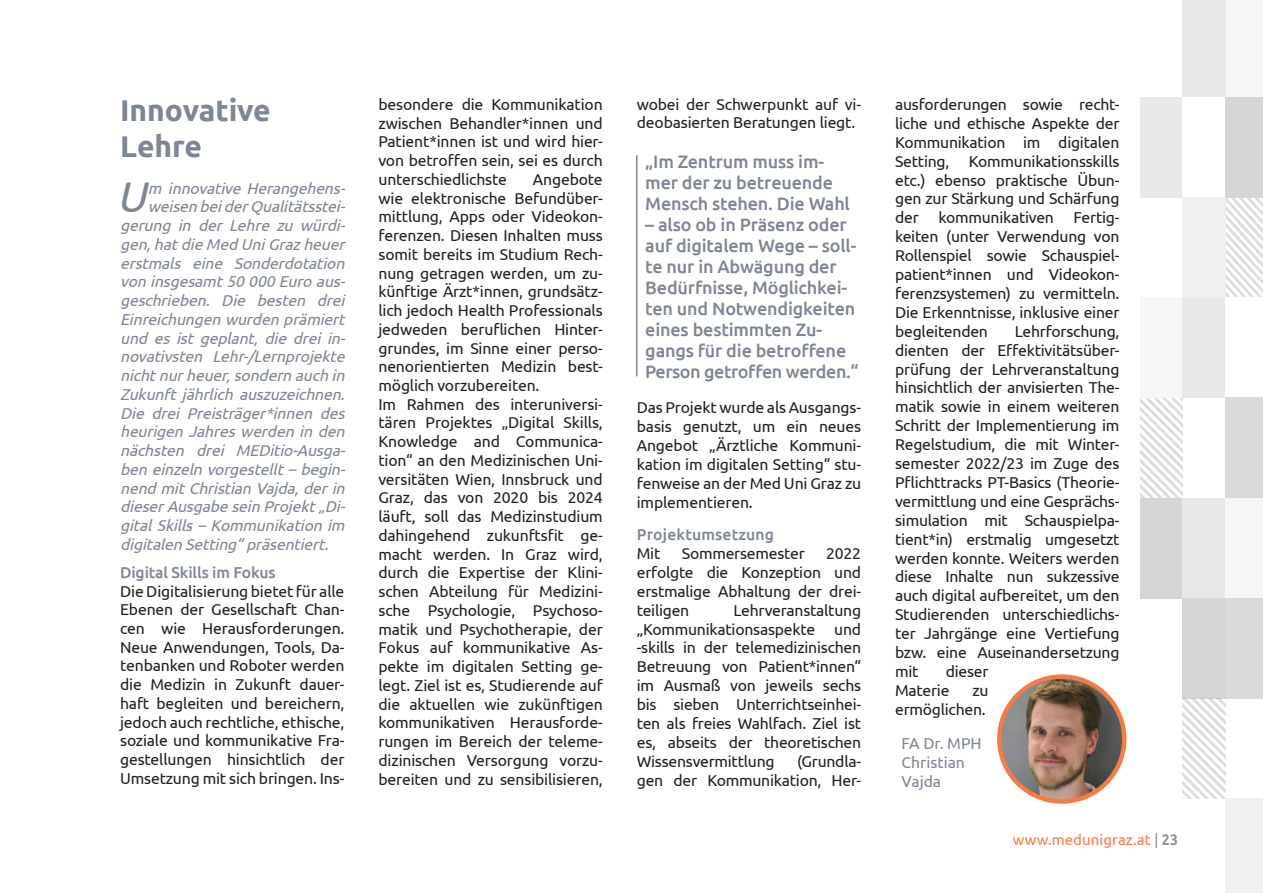
<style>
.page{position:relative;width:1263px;height:893px;background:#fff}
.page>*{position:absolute;margin:0;border:0;box-sizing:border-box;transform-origin:0 0}
.t1{font:italic 42.75px "Ubuntu";color:#7e8594}
.t2{font:700 30px/36px "Ubuntu";color:#7e8594}
.t3{font:500 18px/21px "Ubuntu";letter-spacing:-.01em;color:#7e8594}
.t4{font:15.75px/18.9px "Ubuntu";letter-spacing:-.015em;color:#231f20;text-align:justify}
.t5{font:italic 15.75px "Ubuntu";letter-spacing:-.01em;color:#7e8594}
.t6{font:15.75px/18.9px "Ubuntu";color:#7e8594}
.t7{font:500 15.75px "Ubuntu";letter-spacing:-.01em;color:#7e8594}
.t8{font:500 15.75px "Ubuntu";letter-spacing:.01em;color:#7e8594}
.t9{font:15px "Ubuntu";letter-spacing:.005em;color:#f47d46}
.s1{font-size:15.3px;color:#7e8594}
.s2{font-weight:700;font-size:15.3px;color:#939598}
</style>
<div class="page">
<svg style="left:1225px;top:197px;width:38px;height:101px"></svg>
<svg style="left:1141px;top:398px;width:41px;height:100px"></svg>
<div style="left:1182px;top:298px;width:43px;height:100px;background:#e8e8e9"></div>
<div style="left:1182px;top:498px;width:43px;height:100px;background:#e8e8e9"></div>
<div style="left:1225px;top:398px;width:38px;height:100px;background:#d8dadb"></div>
<div style="left:1182px;top:197px;width:43px;height:101px;background:#eff1f0"></div>
<div style="left:1225px;top:498px;width:38px;height:100px;background:#f8f6f4"></div>
<div style="left:1225px;top:0;width:38px;height:97px;background:#f8f6f4"></div>
<div style="left:1141px;top:298px;width:41px;height:100px;background:#f8f6f4"></div>
<div style="left:1141px;top:498px;width:41px;height:100px;background:#d4d6d6"></div>
<div style="left:1225px;top:598px;width:38px;height:100px;background:#d8dadb"></div>
<div style="left:1182px;top:598px;width:43px;height:100px;background:#d4d6d6"></div>
<svg style="left:1182px;top:698px;width:43px;height:100px"></svg>
<div style="left:1225px;top:798px;width:38px;height:95px;background:#eff1f0"></div>
<div style="left:1182px;top:0;width:43px;height:97px;background:#e8e8e9"></div>
<div style="left:1141px;top:97px;width:41px;height:100px;background:#e8e8e9"></div>
<div style="left:1225px;top:97px;width:38px;height:100px;background:#d4d6d6"></div>
<hr style="left:636px;top:155px;width:1px;height:221px;background:#7e8594">
<img style="left:999px;top:676px;width:125px;height:125px;border-radius:62px">
<div style="left:997px;top:674px;width:129px;height:130px;border:4px solid #f47d46;border-radius:50%"></div>
<p class="t2" style="left:120px;top:92px;width:152px">Innovative<br>Lehre</p>
<p class="t1" style="left:117px;top:171px;width:42px">U</p>
<p class="t5" style="left:148px;top:179px;width:202px">m innovative Herangehens-</p>
<p class="t5" style="left:148px;top:197px;width:202px">weisen beiderQualitätsstei-</p>
<p class="t5" style="left:120px;top:216px;width:230px">gerung in der Lehre zu würdi-</p>
<p class="t5" style="left:120px;top:235px;width:230px">gen,hatdie Med UniGrazheuer</p>
<p class="t5" style="left:120px;top:254px;width:230px">erstmals eine Sonderdotation</p>
<p class="t5" style="left:120px;top:272px;width:230px">von insgesamt50 000 Euro aus-</p>
<p class="t5" style="left:120px;top:291px;width:230px">geschrieben. Die besten drei</p>
<p class="t5" style="left:120px;top:310px;width:230px">Einreichungen wurden prämiert</p>
<p class="t5" style="left:120px;top:329px;width:230px">und es ist geplant, die drei in-</p>
<p class="t5" style="left:120px;top:347px;width:230px">novativsten Lehr-/Lernprojekte</p>
<p class="t5" style="left:120px;top:366px;width:230px">nichtnurheuer,sondern auch in</p>
<p class="t5" style="left:120px;top:385px;width:230px">Zukunft jährlich auszuzeichnen.</p>
<p class="t5" style="left:120px;top:403px;width:230px">Die drei Preisträger*innen des</p>
<p class="t5" style="left:120px;top:422px;width:230px">heurigen Jahres werden in den</p>
<p class="t5" style="left:120px;top:441px;width:230px">nächsten drei MEDitio-Ausga-</p>
<p class="t5" style="left:120px;top:460px;width:230px">ben einzeln vorgestellt–begin-</p>
<p class="t5" style="left:120px;top:478px;width:230px">nend mitChristian Vajda,derin</p>
<p class="t5" style="left:120px;top:497px;width:230px">dieserAusgabe sein Projekt„Di-</p>
<p class="t5" style="left:120px;top:516px;width:230px">gital Skills – Kommunikation im</p>
<p class="t5" style="left:120px;top:535px;width:214px">digitalen Setting“präsentiert.</p>
<p class="t7" style="left:120px;top:562px;width:157px">Digital Skills im Fokus</p>
<p class="t4" style="left:120px;top:581px;width:226px">Die Digitalisierung bietet für alle Ebenen der Gesellschaft Chan&shy;cen wie Herausforderungen.<br>Neue Anwendungen, Tools, Da&shy;tenbanken und Roboter werden die Medizin in Zukunft dauer&shy;haft begleiten und bereichern, jedoch auch rechtliche, ethische, soziale und kommunikative Fra&shy;gestellungen hinsichtlich der Umsetzung mit sich bringen. Ins-</p>
<p class="t4" style="left:378px;top:94px;width:226px">besondere die Kommunikation zwischen Behandler*innen und Patient*innen ist und wird hier&shy;von betroffen sein, sei es durch unterschiedlichste</p>
<p class="t4" style="left:378px;top:169px;width:226px;text-indent:154px">Angebote wie elektronische Befundüber&shy;mittlung, Apps oder Videokon&shy;ferenzen. Diesen Inhalten muss somit bereits im Studium Rech&shy;nung getragen werden, um zu&shy;künftige Ärzt*innen, grundsätz&shy;lich jedoch Health Professionals jedweden beruflichen Hinter&shy;grundes, im Sinne einer perso&shy;nenorientierten Medizin best&shy;möglich vorzubereiten.</p>
<p class="t4" style="left:378px;top:394px;width:226px">Im Rahmen des interuniversi&shy;tären Projektes „Digital Skills, Knowledge and Communica&shy;tion“ an den Medizinischen Uni&shy;versitäten Wien, Innsbruck und Graz, das von 2020 bis 2024 läuft, soll das Medizinstudium dahingehend zukunftsfit ge&shy;macht werden. In Graz wird, durch die Expertise der Klini&shy;schen Abteilung für Medizini&shy;sche Psychologie, Psychoso&shy;matik und Psychotherapie, der Fokus auf kommunikative As&shy;pekte im digitalen Setting ge&shy;legt. Ziel ist es, Studierende auf die aktuellen wie zukünftigen kommunikativen Herausforde&shy;rungen im Bereich der teleme&shy;dizinischen Versorgung vorzu&shy;bereiten und zu sensibilisieren,</p>
<p class="t4" style="left:637px;top:94px;width:226px">wobei der Schwerpunkt auf vi&shy;deobasierten Beratungen liegt.</p>
<p class="t3" style="left:645px;top:150px;width:206px">„Im Zentrum muss im&shy;mer der zu betreuende<br>Mensch stehen. Die Wahl</p>
<p class="t3" style="left:645px;top:213px;width:215px">– also ob in Präsenz oder auf digitalem Wege – soll&shy;te nur in Abwägung der<br>Bedürfnisse, Möglichkei&shy;ten und Notwendigkeiten eines bestimmten Zu&shy;gangs für die betroffene<br>Person getroffen werden.“</p>
<p class="t4" style="left:637px;top:398px;width:226px">Das Projekt wurde als Ausgangs&shy;basis genutzt, um ein neues Angebot „Ärztliche Kommuni&shy;kation im digitalen Setting“ stu&shy;fenweise an der Med Uni Graz zu implementieren.</p>
<p class="t8" style="left:637px;top:524px;width:139px">Projektumsetzung</p>
<p class="t4" style="left:637px;top:543px;width:25px">Mit</p>
<p class="t4" style="left:682px;top:543px;width:124px">Sommersemester</p>
<p class="t4" style="left:637px;top:543px;width:226px;text-indent:189px">2022 erfolgte die Konzeption und erstmalige Abhaltung der drei&shy;teiligen</p>
<p class="t4" style="left:637px;top:600px;width:226px;text-indent:97px">Lehrveranstaltung „Kommunikationsaspekte und -skills in der telemedizinischen Betreuung von Patient*innen“ im Ausmaß von jeweils sechs bis sieben Unterrichtseinhei&shy;ten als freies Wahlfach. Ziel ist es, abseits der theoretischen Wissensvermittlung</p>
<p class="t4" style="left:637px;top:751px;width:226px;text-align:right">(Grundla-<br>gen der Kommunikation, Her-</p>
<p class="t4" style="left:895px;top:94px;width:226px">ausforderungen sowie recht&shy;liche und ethische Aspekte der Kommunikation im digitalen Setting, Kommunikationsskills etc.) ebenso praktische Übun&shy;gen zur Stärkung und Schärfung der kommunikativen Fertig&shy;keiten (unter Verwendung von Rollenspiel sowie Schauspiel&shy;patient*innen und Videokon&shy;ferenzsystemen) zu vermitteln.</p>
<p class="t4" style="left:895px;top:302px;width:226px">Die Erkenntnisse, inklusive einer begleitenden</p>
<p class="t4" style="left:895px;top:321px;width:226px;text-indent:120px">Lehrforschung, dienten der Effektivitätsüber&shy;prüfung der Lehrveranstaltung hinsichtlich der anvisierten The&shy;matik sowie in einem weiteren Schritt der Implementierung im Regelstudium, die mit Winter&shy;semester 2022/23 im Zuge des Pflichttracks PT-Basics (Theorie&shy;vermittlung und eine Gesprächs&shy;simulation mit Schauspielpa&shy;tient*in) erstmalig umgesetzt werden konnte. Weiters werden diese Inhalte nun sukzessive auch digital aufbereitet, um den Studierenden unterschiedlichs&shy;ter Jahrgänge eine Vertiefung bzw. eine Auseinandersetzung mit</p>
<p class="t4" style="left:895px;top:661px;width:95px;text-indent:51px">dieser<br>Materie</p>
<p class="t4" style="left:895px;top:680px;width:95px;text-align:right">zu ermöglichen.</p>
<p class="t6" style="left:901px;top:733px;width:82px">FA Dr. MPH<br>Christian<br>Vajda</p>
<p class="t9" style="left:1013px;top:831px;width:167px">www.medunigraz.at <span class="s1">|</span> <span class="s2">23</span></p>
</div>
